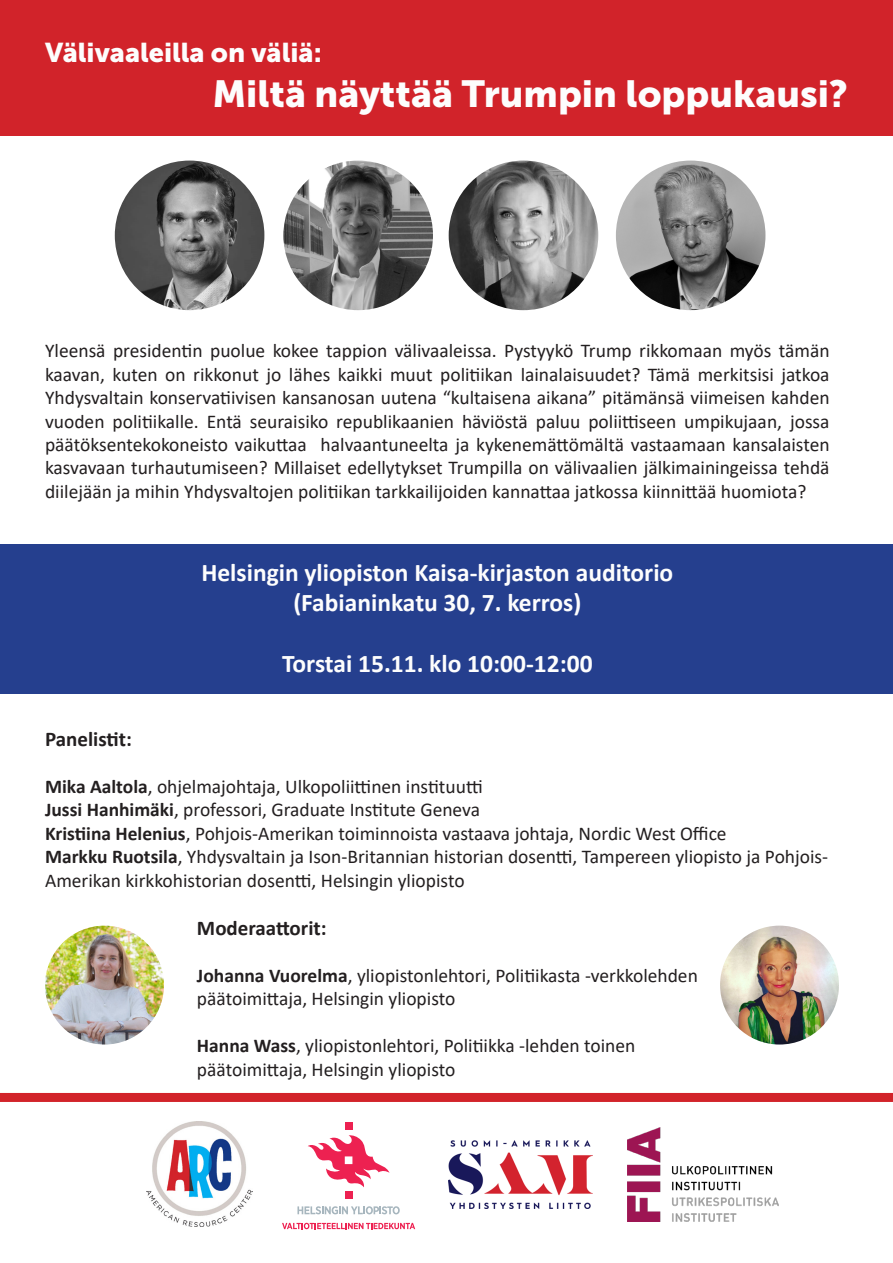
<style>
.page{position:relative;width:893px;height:1263px;background:#fff}
.page>*{position:absolute;margin:0;border:0;box-sizing:border-box;transform-origin:0 0}
.t1{font:37.5px "Museo Sans 900";color:#fdfdfd}
.t2{font:27px "Museo Sans 900";color:#fdfdfd}
.t3{font:700 25.5px "Calibri";color:#fdfdfd}
.t4{font:700 21px "Calibri";color:#231f20}
.t5{font:19.5px/23.4px "Calibri";color:#231f20}
.s1{font-weight:700}
</style>
<div class="page">
<div style="left:0;top:544px;width:893px;height:149px;background:#253f8e"></div>
<div style="left:0;top:0;width:893px;height:135px;background:#d1232a"></div>
<img style="left:146px;top:1122px;width:107px;height:104px">
<img style="left:449px;top:1140px;width:143px;height:68px">
<img style="left:115px;top:161px;width:149px;height:149px;border-radius:75px">
<img style="left:449px;top:161px;width:149px;height:149px;border-radius:75px">
<img style="left:283px;top:161px;width:150px;height:149px;border-radius:75px">
<img style="left:45px;top:926px;width:119px;height:118px;border-radius:59px">
<img style="left:720px;top:926px;width:119px;height:118px;border-radius:59px">
<img style="left:616px;top:161px;width:149px;height:149px;border-radius:75px">
<div style="left:0;top:1093px;width:893px;height:9px;background:#d2232a"></div>
<img style="left:628px;top:1127px;width:150px;height:94px">
<div style="left:345px;top:1191px;width:7px;height:7px;background:#ed2151"></div>
<div style="left:345px;top:1122px;width:7px;height:7px;background:#ed2151"></div>
<svg style="left:308px;top:1135px;width:81px;height:52px"></svg>
<svg style="left:297px;top:1206px;width:103px;height:8px"></svg>
<svg style="left:282px;top:1223px;width:133px;height:6px"></svg>
<p class="t2" style="left:45px;top:37px;width:278px">Välivaaleilla on väliä:</p>
<p class="t1" style="left:212px;top:73px;width:637px">Miltä näyttää Trumpin loppukausi?</p>
<p class="t5" style="left:45px;top:339px;width:786px;text-align:justify">Yleensä presidentin puolue kokee tappion välivaaleissa. Pystyykö Trump rikkomaan myös tämän kaavan, kuten on rikkonut jo lähes kaikki muut politiikan lainalaisuudet? Tämä merkitsisi jatkoa Yhdysvaltain konservatiivisen kansanosan uutena “kultaisena aikana” pitämänsä viimeisen kahden vuoden politiikalle. Entä seuraisiko republikaanien häviöstä paluu poliittiseen umpikujaan, jossa päätöksentekokoneisto vaikuttaa halvaantuneelta ja kykenemättömältä vastaamaan kansalaisten kasvavaan turhautumiseen? Millaiset edellytykset Trumpilla on välivaalien jälkimainingeissa tehdä diilejään ja mihin Yhdysvaltojen politiikan tarkkailijoiden kannattaa jatkossa kiinnittää huomiota?</p>
<p class="t3" style="left:201px;top:554px;width:473px">Helsingin yliopiston Kaisa-kirjaston auditorio</p>
<p class="t3" style="left:293px;top:585px;width:290px">(Fabianinkatu 30, 7. kerros)</p>
<p class="t3" style="left:282px;top:646px;width:312px">Torstai 15.11. klo 10:00-12:00</p>
<p class="t4" style="left:45px;top:724px;width:88px">Panelistit:</p>
<p class="t5" style="left:45px;top:774px;width:439px"><span class="s1">Mika Aaltola</span>, ohjelmajohtaja, Ulkopoliittinen instituutti</p>
<p class="t5" style="left:45px;top:798px;width:436px"><span class="s1">Jussi Hanhimäki</span>, professori, Graduate Institute Geneva</p>
<p class="t5" style="left:45px;top:821px;width:683px"><span class="s1">Kristiina Helenius</span>, Pohjois-Amerikan toiminnoista vastaava johtaja, Nordic West Office</p>
<p class="t5" style="left:45px;top:844px;width:785px"><span class="s1">Markku Ruotsila</span>, Yhdysvaltain ja Ison-Britannian historian dosentti, Tampereen yliopisto ja Pohjois-<br>Amerikan kirkkohistorian dosentti, Helsingin yliopisto</p>
<p class="t4" style="left:197px;top:913px;width:131px">Moderaattorit:</p>
<p class="t5" style="left:197px;top:963px;width:502px"><span class="s1">Johanna Vuorelma</span>, yliopistonlehtori, Politiikasta -verkkolehden päätoimittaja, Helsingin yliopisto</p>
<p class="t5" style="left:197px;top:1033px;width:440px"><span class="s1">Hanna Wass</span>, yliopistonlehtori, Politiikka -lehden toinen päätoimittaja, Helsingin yliopisto</p>
</div>
